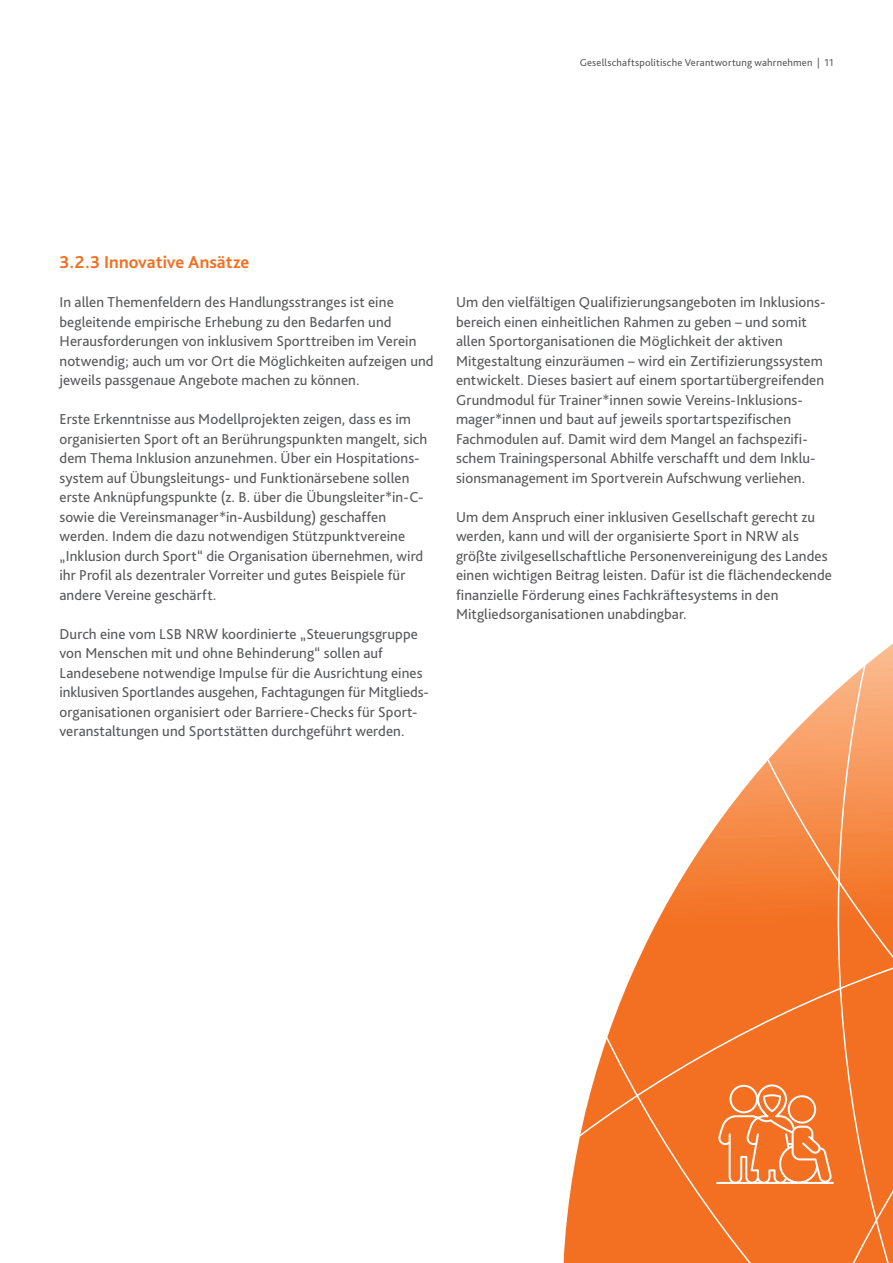
<style>
.page{position:relative;width:893px;height:1263px;background:#fff}
.page>*{position:absolute;margin:0;border:0;box-sizing:border-box;transform-origin:0 0}
.t1{font:700 18px "Bliss Pro";color:#f36e21}
.t2{font:15px/19.5px "Bliss Pro";letter-spacing:.005em;color:#57585a}
.t3{font:10.5px "Bliss Pro";letter-spacing:.02em;color:#57585a}
</style>
<div class="page">
<svg style="left:563px;top:866px;width:128px;height:397px"></svg>
<svg style="left:691px;top:643px;width:202px;height:620px"></svg>
<svg style="left:716px;top:1084px;width:118px;height:100px;background:#f58848"></svg>
<p class="t3" style="left:580px;top:59px;width:255px">Gesellschaftspolitische Verantwortung wahrnehmen | 11</p>
<p class="t1" style="left:60px;top:255px;width:191px">3.2.3 Innovative Ansätze</p>
<p class="t2" style="left:60px;top:294px;width:376px">In allen Themenfeldern des Handlungsstranges ist eine begleitende empirische Erhebung zu den Bedarfen und Herausforderungen von inklusivem Sporttreiben im Verein notwendig; auch um vor Ort die Möglichkeiten aufzeigen und jeweils passgenaue Angebote machen zu können.</p>
<p class="t2" style="left:60px;top:411px;width:369px">Erste Erkenntnisse aus Modellprojekten zeigen, dass es im organisierten Sport oft an Berührungspunkten mangelt, sich dem Thema Inklusion anzunehmen. Über ein Hospitations&shy;system auf Übungsleitungs- und Funktionärsebene sollen erste Anknüpfungspunkte (z. B. über die Übungsleiter*in-C&shy;sowie die Vereinsmanager*in-Ausbildung) geschaffen werden. Indem die dazu notwendigen Stützpunktvereine „Inklusion durch Sport“ die Organisation übernehmen, wird ihr Profil als dezentraler Vorreiter und gutes Beispiele für andere Vereine geschärft.</p>
<p class="t2" style="left:59px;top:625px;width:371px">Durch eine vom LSB NRW koordinierte „Steuerungsgruppe von Menschen mit und ohne Behinderung“ sollen auf Landesebene notwendige Impulse für die Ausrichtung eines inklusiven Sportlandes ausgehen, Fachtagungen für Mitglieds - organisationen organisiert oder Barriere-Checks für Sport&shy;veranstaltungen und Sportstätten durchgeführt werden.</p>
<p class="t2" style="left:456px;top:294px;width:371px">Um den vielfältigen Qualifizierungsangeboten im Inklusions&shy;bereich einen einheitlichen Rahmen zu geben – und somit allen Sportorganisationen die Möglichkeit der aktiven Mitgestaltung einzuräumen – wird ein Zertifizierungssystem entwickelt. Dieses basiert auf einem sportartübergreifenden Grundmodul für Trainer*innen sowie Vereins-Inklusions&shy;mager*innen und baut auf jeweils sportartspezifischen Fachmodulen auf. Damit wird dem Mangel an fachspezifi&shy;schem Trainingspersonal Abhilfe verschafft und dem Inklu&shy;sionsmanagement im Sportverein Aufschwung verliehen.</p>
<p class="t2" style="left:456px;top:508px;width:377px">Um dem Anspruch einer inklusiven Gesellschaft gerecht zu werden, kann und will der organisierte Sport in NRW als größte zivilgesellschaftliche Personenvereinigung des Landes einen wichtigen Beitrag leisten. Dafür ist die flächendeckende finanzielle Förderung eines Fachkräftesystems in den Mitgliedsorganisationen unabdingbar.</p>
</div>
